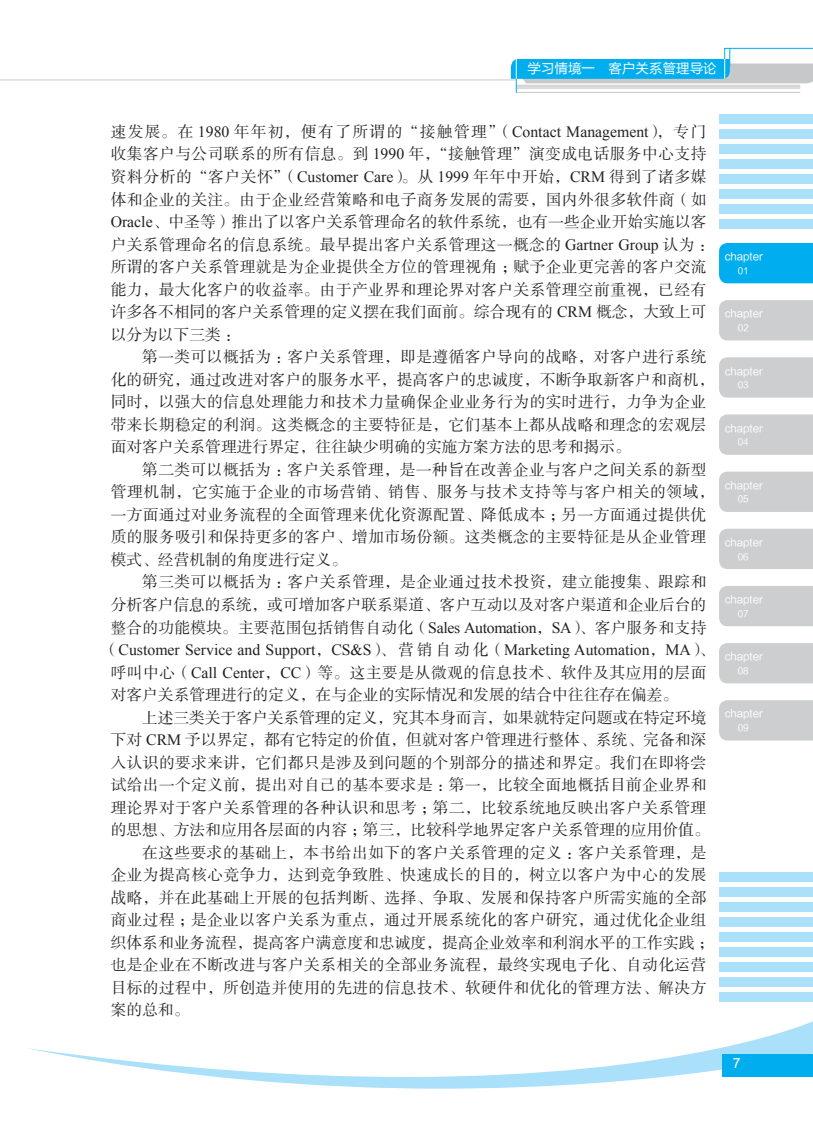
<style>
.page{position:relative;width:813px;height:1132px;background:#fff}
.page>*{position:absolute;margin:0;border:0;box-sizing:border-box;transform-origin:0 0}
.t1{font:15.75px/22.5px "FZSSK GBK1 0";letter-spacing:.025em;color:#231f20}
.t2{font:15.75px/22.5px "FZSSK GBK1 0";color:#231f20}
.t3{font:15.75px "Times New Roman";color:#231f20}
.t4{font:15.75px "FZSSK GBK1 0";letter-spacing:-.005em;color:#231f20}
.t5{font:14.1px "Arial";color:#fff}
.t6{font:13.5px "FZLTHK GBK1 0";color:#fff}
.t7{font:10.5px "FZLTHK GBK1 0";color:#fff}
.t8{font:9px "FZLTHK GBK1 0";color:#fff}
.s1{font-family:"Times New Roman"}
.s2{font-family:"FZSSK GBK1 0"}
</style>
<div class="page">
<svg style="left:28px;top:1022px;width:784px;height:66px"></svg>
<div style="left:721px;top:1053px;width:91px;height:23px;background:#00aeef"></div>
<div style="left:718px;top:872px;width:94px;height:9px;background:#aae0f9"></div>
<div style="left:718px;top:887px;width:94px;height:9px;background:#aae0f9"></div>
<div style="left:718px;top:902px;width:94px;height:9px;background:#aae0f9"></div>
<div style="left:718px;top:917px;width:94px;height:9px;background:#aae0f9"></div>
<div style="left:718px;top:932px;width:94px;height:9px;background:#aae0f9"></div>
<div style="left:718px;top:947px;width:94px;height:9px;background:#aae0f9"></div>
<div style="left:718px;top:962px;width:94px;height:9px;background:#aae0f9"></div>
<div style="left:718px;top:977px;width:94px;height:9px;background:#aae0f9"></div>
<div style="left:718px;top:992px;width:94px;height:9px;background:#aae0f9"></div>
<div style="left:718px;top:114px;width:94px;height:10px;background:#aae0f9"></div>
<div style="left:718px;top:129px;width:94px;height:10px;background:#aae0f9"></div>
<div style="left:718px;top:144px;width:94px;height:10px;background:#aae0f9"></div>
<div style="left:718px;top:159px;width:94px;height:10px;background:#aae0f9"></div>
<div style="left:718px;top:174px;width:94px;height:10px;background:#aae0f9"></div>
<div style="left:718px;top:189px;width:94px;height:10px;background:#aae0f9"></div>
<div style="left:718px;top:204px;width:94px;height:10px;background:#aae0f9"></div>
<div style="left:718px;top:219px;width:94px;height:10px;background:#aae0f9"></div>
<div style="left:719px;top:243px;width:93px;height:40px;background:#00aeef"></div>
<div style="left:719px;top:300px;width:93px;height:40px;background:#cdced0"></div>
<div style="left:719px;top:357px;width:93px;height:40px;background:#cdced0"></div>
<div style="left:719px;top:414px;width:93px;height:40px;background:#cdced0"></div>
<div style="left:719px;top:471px;width:93px;height:41px;background:#cdced0"></div>
<div style="left:719px;top:528px;width:93px;height:41px;background:#cdced0"></div>
<div style="left:719px;top:586px;width:93px;height:40px;background:#cdced0"></div>
<div style="left:719px;top:643px;width:93px;height:40px;background:#cdced0"></div>
<div style="left:719px;top:700px;width:93px;height:40px;background:#cdced0"></div>
<hr style="left:13px;top:79px;width:503px;height:1px;background:#231f20">
<hr style="left:516px;top:85px;width:283px;height:1px;background:#c7c8ca">
<hr style="left:516px;top:86px;width:283px;height:1px;background:#c7c8ca">
<hr style="left:516px;top:88px;width:283px;height:1px;background:#c7c8ca">
<hr style="left:516px;top:92px;width:283px;height:1px;background:#c7c8ca">
<hr style="left:515px;top:60px;width:1px;height:33px;background:#00aeef">
<svg style="left:510px;top:48px;width:302px;height:35px"></svg>
<svg style="left:0;top:79px;width:13px;height:1px"></svg>
<p class="t6" style="left:527px;top:61px;width:190px">学习情境一 客户关系管理导论</p>
<p class="t1" style="left:111px;top:121px;width:605px">速发展。在 <span class="s1">1980</span> 年年初，便有了所谓的“接触管理”（<span class="s1">Contact Management</span>），专门收集客户与公司联系的所有信息。到 <span class="s1">1990</span> 年，“接触管理”演变成电话服务中心支持资料分析的“客户关怀”（<span class="s1">Customer Care</span>）。从 <span class="s1">1999</span> 年年中开始，<span class="s1">CRM</span> 得到了诸多媒体和企业的关注。由于企业经营策略和电子商务发展的需要，国内外很多软件商（如<span class="s1">Oracle</span>、中圣等）推出了以客户关系管理命名的软件系统，也有一些企业开始实施以客户关系管理命名的信息系统。最早提出客户关系管理这一概念的 <span class="s1">Gartner Group</span> 认为：所谓的客户关系管理就是为企业提供全方位的管理视角；赋予企业更完善的客户交流能力，最大化客户的收益率。由于产业界和理论界对客户关系管理空前重视，已经有许多各不相同的客户关系管理的定义摆在我们面前。综合现有的 <span class="s1">CRM</span> 概念，大致上可以分为以下三类：</p>
<p class="t1" style="left:111px;top:346px;width:605px;text-indent:32px">第一类可以概括为：客户关系管理，即是遵循客户导向的战略，对客户进行系统化的研究，通过改进对客户的服务水平，提高客户的忠诚度，不断争取新客户和商机，同时，以强大的信息处理能力和技术力量确保企业业务行为的实时进行，力争为企业带来长期稳定的利润。这类概念的主要特征是，它们基本上都从战略和理念的宏观层面对客户关系管理进行界定，往往缺少明确的实施方案方法的思考和揭示。</p>
<p class="t1" style="left:111px;top:459px;width:605px;text-indent:32px">第二类可以概括为：客户关系管理，是一种旨在改善企业与客户之间关系的新型管理机制，它实施于企业的市场营销、销售、服务与技术支持等与客户相关的领域，一方面通过对业务流程的全面管理来优化资源配置、降低成本；另一方面通过提供优质的服务吸引和保持更多的客户、增加市场份额。这类概念的主要特征是从企业管理模式、经营机制的角度进行定义。</p>
<p class="t1" style="left:111px;top:571px;width:597px;text-align:justify;text-indent:32px">第三类可以概括为：客户关系管理，是企业通过技术投资，建立能搜集、跟踪和分析客户信息的系统，或可增加客户联系渠道、客户互动以及对客户渠道和企业后台的整合的功能模块。主要范围包括销售自动化（<span class="s1">Sales Automation</span>，<span class="s1">SA</span>）、客户服务和支持</p>
<p class="t3" style="left:103px;top:639px;width:613px"><span class="s2">（</span>Customer Service and Support<span class="s2">，</span>CS&amp;S<span class="s2">）、营销自动化（</span>Marketing Automation<span class="s2">，</span>MA<span class="s2">）、</span></p>
<p class="t2" style="left:111px;top:661px;width:597px">呼叫中心（<span class="s1">Call Center</span>，<span class="s1">CC</span>）等。这主要是从微观的信息技术、软件及其应用的层面对客户关系管理进行的定义，在与企业的实际情况和发展的结合中往往存在偏差。</p>
<p class="t4" style="left:142px;top:708px;width:565px">上述三类关于客户关系管理的定义，究其本身而言，如果就特定问题或在特定环境</p>
<p class="t2" style="left:111px;top:729px;width:597px">下对 <span class="s1">CRM</span> 予以界定，都有它特定的价值，但就对客户管理进行整体、系统、完备和深</p>
<p class="t1" style="left:111px;top:751px;width:597px">入认识的要求来讲，它们都只是涉及到问题的个别部分的描述和界定。我们在即将尝</p>
<p class="t1" style="left:111px;top:774px;width:597px">试给出一个定义前，提出对自己的基本要求是：第一，比较全面地概括目前企业界和</p>
<p class="t1" style="left:111px;top:796px;width:597px">理论界对于客户关系管理的各种认识和思考；第二，比较系统地反映出客户关系管理</p>
<p class="t2" style="left:111px;top:819px;width:600px">的思想、方法和应用各层面的内容；第三，比较科学地界定客户关系管理的应用价值。</p>
<p class="t1" style="left:142px;top:841px;width:565px">在这些要求的基础上，本书给出如下的客户关系管理的定义：客户关系管理，是</p>
<p class="t1" style="left:111px;top:864px;width:597px">企业为提高核心竞争力，达到竞争致胜、快速成长的目的，树立以客户为中心的发展</p>
<p class="t1" style="left:111px;top:886px;width:597px">战略，并在此基础上开展的包括判断、选择、争取、发展和保持客户所需实施的全部</p>
<p class="t1" style="left:111px;top:909px;width:597px">商业过程；是企业以客户关系为重点，通过开展系统化的客户研究，通过优化企业组</p>
<p class="t2" style="left:111px;top:931px;width:604px">织体系和业务流程，提高客户满意度和忠诚度，提高企业效率和利润水平的工作实践；</p>
<p class="t1" style="left:111px;top:954px;width:597px">也是企业在不断改进与客户关系相关的全部业务流程，最终实现电子化、自动化运营</p>
<p class="t1" style="left:111px;top:976px;width:597px">目标的过程中，所创造并使用的先进的信息技术、软硬件和优化的管理方法、解决方</p>
<p class="t1" style="left:111px;top:999px;width:80px">案的总和。</p>
<p class="t7" style="left:724px;top:251px;width:40px">chapter</p>
<p class="t8" style="left:737px;top:266px;width:12px">01</p>
<p class="t7" style="left:724px;top:308px;width:40px">chapter</p>
<p class="t8" style="left:737px;top:323px;width:12px">02</p>
<p class="t7" style="left:724px;top:365px;width:40px">chapter</p>
<p class="t8" style="left:737px;top:380px;width:12px">03</p>
<p class="t7" style="left:724px;top:422px;width:40px">chapter</p>
<p class="t8" style="left:737px;top:437px;width:12px">04</p>
<p class="t7" style="left:724px;top:479px;width:40px">chapter</p>
<p class="t8" style="left:737px;top:494px;width:12px">05</p>
<p class="t7" style="left:724px;top:536px;width:40px">chapter</p>
<p class="t8" style="left:737px;top:551px;width:12px">06</p>
<p class="t7" style="left:724px;top:593px;width:40px">chapter</p>
<p class="t8" style="left:737px;top:608px;width:12px">07</p>
<p class="t7" style="left:724px;top:650px;width:40px">chapter</p>
<p class="t8" style="left:737px;top:665px;width:12px">08</p>
<p class="t7" style="left:724px;top:707px;width:40px">chapter</p>
<p class="t8" style="left:737px;top:722px;width:12px">09</p>
<p class="t5" style="left:732px;top:1053px;width:9px">7</p>
</div>
